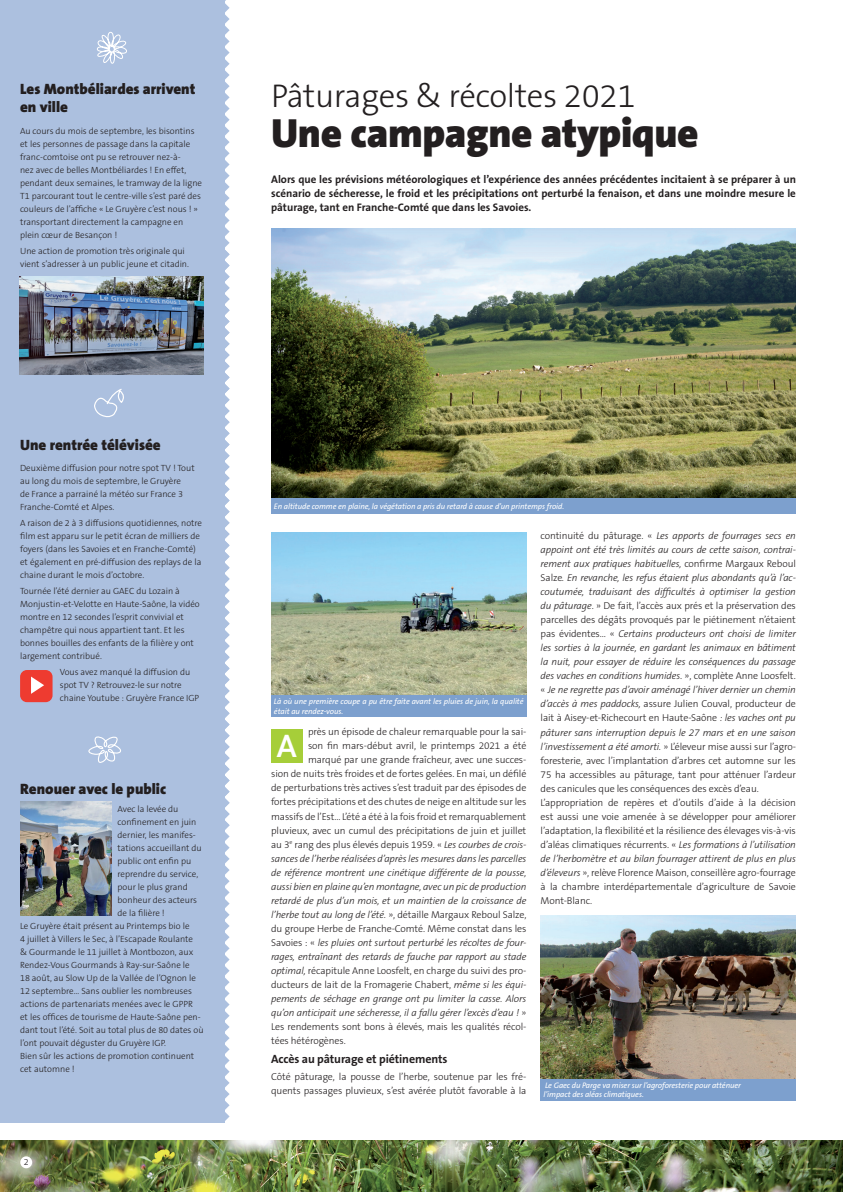
<style>
.page{position:relative;width:843px;height:1192px;background:#fff}
.page>*{position:absolute;margin:0;border:0;box-sizing:border-box;transform-origin:0 0}
.t1{font:900 41px "The Sans B9";letter-spacing:-.01em;color:#231f20}
.t2{font:300 33px "The Sans B3";letter-spacing:-.01em;color:#231f20}
.t3{font:500 30.9px "Roboto";color:#fff}
.t4{font:900 15px/18px "The Sans B9";color:#231f20}
.t5{font:700 12px "The Sans B7";letter-spacing:-.01em;color:#231f20}
.t6{font:700 11px/14px "The Sans B7";color:#231f20;text-align:justify}
.t7{font:300 10px/14px "The Sans B3";letter-spacing:-.01em;color:#231f20}
.t8{font:italic 300 10px "The Sans B3";letter-spacing:-.01em;color:#231f20}
.t9{font:300 9px/13px "The Sans B3";color:#231f20}
.t10{font:italic 8px/9.6px "The Sans B5 Plain";letter-spacing:-.01em;color:#fff}
.s1{font-style:italic}
.s2{font-style:normal}
</style>
<div class="page">
<img style="left:271px;top:228px;width:524px;height:270px">
<div style="left:0;top:0;width:225px;height:1121px;background:#acc0df"></div>
<svg style="left:225px;top:0;width:4px;height:1121px"></svg>
<img style="left:0;top:1140px;width:842px;height:51px">
<svg style="left:97px;top:32px;width:30px;height:32px"></svg>
<svg style="left:20px;top:1155px;width:12px;height:12px"></svg>
<div style="left:271px;top:498px;width:524px;height:15px;background:#7da0ce"></div>
<svg style="left:88px;top:736px;width:33px;height:27px"></svg>
<img style="left:20px;top:801px;width:92px;height:114px">
<svg style="left:94px;top:389px;width:30px;height:29px"></svg>
<img style="left:540px;top:915px;width:255px;height:163px">
<div style="left:540px;top:1078px;width:255px;height:21px;background:#7da0ce"></div>
<img style="left:20px;top:276px;width:184px;height:98px">
<div style="left:20px;top:669px;width:33px;height:33px;background:#ee3b30;border-radius:7px"></div>
<svg style="left:31px;top:676px;width:13px;height:17px"></svg>
<img style="left:271px;top:532px;width:255px;height:163px">
<div style="left:271px;top:695px;width:255px;height:22px;background:#7da0ce"></div>
<div style="left:271px;top:729px;width:31px;height:33px;background:#a6ce39"></div>
<h3 class="t4" style="left:20px;top:81px;width:177px">Les Montbéliardes arrivent en ville</h3>
<p class="t9" style="left:20px;top:125px;width:183px">Au cours du mois de septembre, les bisontins et les personnes de passage dans la capitale franc-comtoise ont pu se retrouver nez-à-<br>nez avec de belles Montbéliardes ! En effet, pendant deux semaines, le tramway de la ligne T1 parcourant tout le centre-ville s’est paré des couleurs de l’affiche « Le Gruyère c’est nous ! » transportant directement la campagne en plein cœur de Besançon !</p>
<p class="t9" style="left:20px;top:244px;width:170px">Une action de promotion très originale qui vient s’adresser à un public jeune et citadin.</p>
<h3 class="t4" style="left:20px;top:436px;width:142px">Une rentrée télévisée</h3>
<p class="t9" style="left:20px;top:462px;width:176px">Deuxième diffusion pour notre spot TV ! Tout au long du mois de septembre, le Gruyère<br>de France a parrainé la météo sur France 3<br>Franche-Comté et Alpes.</p>
<p class="t9" style="left:20px;top:517px;width:183px">A raison de 2 à 3 diffusions quotidiennes, notre film est apparu sur le petit écran de milliers de foyers (dans les Savoies et en Franche-Comté) et également en pré-diffusion des replays de la chaine durant le mois d’octobre.</p>
<p class="t9" style="left:20px;top:585px;width:181px">Tournée l’été dernier au GAEC du Lozain à Monjustin-et-Velotte en Haute-Saône, la vidéo montre en 12 secondes l’esprit convivial et champêtre qui nous appartient tant. Et les bonnes bouilles des enfants de la filière y ont largement contribué.</p>
<p class="t9" style="left:60px;top:665px;width:141px">Vous avez manqué la diffusion du spot TV ? Retrouvez-le sur notre chaine Youtube : Gruyère France IGP</p>
<h3 class="t4" style="left:20px;top:780px;width:148px">Renouer avec le public</h3>
<p class="t9" style="left:118px;top:803px;width:62px">Avec la levée du</p>
<p class="t9" style="left:118px;top:816px;width:80px">confinement en juin</p>
<p class="t9" style="left:118px;top:829px;width:80px">dernier, les manifes-</p>
<p class="t9" style="left:118px;top:842px;width:86px">tations accueillant du</p>
<p class="t9" style="left:118px;top:855px;width:75px">public ont enfin pu</p>
<p class="t9" style="left:118px;top:868px;width:82px">reprendre du service,</p>
<p class="t9" style="left:118px;top:881px;width:72px">pour le plus grand</p>
<p class="t9" style="left:118px;top:894px;width:81px">bonheur des acteurs</p>
<p class="t9" style="left:118px;top:907px;width:49px">de la filière !</p>
<p class="t9" style="left:20px;top:920px;width:171px">Le Gruyère était présent au Printemps bio le</p>
<p class="t9" style="left:20px;top:933px;width:174px">4 juillet à Villers le Sec, à l’Escapade Roulante</p>
<p class="t9" style="left:20px;top:946px;width:175px">&amp; Gourmande le 11 juillet à Montbozon, aux</p>
<p class="t9" style="left:20px;top:959px;width:171px">Rendez-Vous Gourmands à Ray-sur-Saône le</p>
<p class="t9" style="left:20px;top:972px;width:177px">18 août, au Slow Up de la Vallée de l’Ognon le</p>
<p class="t9" style="left:20px;top:985px;width:173px">12 septembre… Sans oublier les nombreuses</p>
<p class="t9" style="left:20px;top:998px;width:174px">actions de partenariats menées avec le GPPR</p>
<p class="t9" style="left:20px;top:1011px;width:182px">et les offices de tourisme de Haute-Saône pen-</p>
<p class="t9" style="left:20px;top:1024px;width:185px">dant tout l’été. Soit au total plus de 80 dates où</p>
<p class="t9" style="left:20px;top:1037px;width:147px">l’ont pouvait déguster du Gruyère IGP.</p>
<p class="t9" style="left:20px;top:1050px;width:175px">Bien sûr les actions de promotion continuent</p>
<p class="t9" style="left:20px;top:1063px;width:56px">cet automne !</p>
<p class="t9" style="left:24px;top:1155px;width:6px">2</p>
<h2 class="t2" style="left:271px;top:79px;width:366px">Pâturages &amp; récoltes 2021</h2>
<h1 class="t1" style="left:271px;top:111px;width:429px">Une campagne atypique</h1>
<p class="t6" style="left:271px;top:173px;width:526px">Alors que les prévisions météorologiques et l’expérience des années précédentes incitaient à se préparer à un scénario de sécheresse, le froid et les précipitations ont perturbé la fenaison, et dans une moindre mesure le pâturage, tant en Franche-Comté que dans les Savoies.</p>
<p class="t10" style="left:274px;top:501px;width:292px">En altitude comme en plaine, la végétation a pris du retard à cause d’un printemps froid.</p>
<p class="t10" style="left:274px;top:697px;width:251px">Là où une première coupe a pu être faite avant les pluies de juin, la qualité était au rendez-vous.</p>
<h3 class="t3" style="left:276px;top:724px;width:22px">A</h3>
<p class="t7" style="left:308px;top:725px;width:220px">près un épisode de chaleur remarquable pour la sai-</p>
<p class="t7" style="left:308px;top:739px;width:220px">son fin mars-début avril, le printemps 2021 a été</p>
<p class="t7" style="left:308px;top:753px;width:220px">marqué par une grande fraîcheur, avec une succes-</p>
<p class="t7" style="left:271px;top:767px;width:257px">sion de nuits très froides et de fortes gelées. En mai, un défilé</p>
<p class="t7" style="left:271px;top:781px;width:257px">de perturbations très actives s’est traduit par des épisodes de</p>
<p class="t7" style="left:271px;top:795px;width:257px">fortes précipitations et des chutes de neige en altitude sur les</p>
<p class="t7" style="left:271px;top:809px;width:256px">massifs de l’Est… L’été a été à la fois froid et remarquablement</p>
<p class="t7" style="left:271px;top:823px;width:256px">pluvieux, avec un cumul des précipitations de juin et juillet</p>
<p class="t7" style="left:271px;top:837px;width:257px">au 3<sup>e</sup> rang des plus élevés depuis 1959. « <span class="s1">Les courbes de crois-</span></p>
<p class="t8" style="left:271px;top:852px;width:257px">sances de l’herbe réalisées d’après les mesures dans les parcelles</p>
<p class="t8" style="left:271px;top:866px;width:257px">de référence montrent une cinétique différente de la pousse,</p>
<p class="t8" style="left:271px;top:880px;width:257px">aussi bien en plaine qu’en montagne, avec un pic de production</p>
<p class="t8" style="left:271px;top:894px;width:257px">retardé de plus d’un mois, et un maintien de la croissance de</p>
<p class="t7" style="left:271px;top:907px;width:257px"><span class="s1">l’herbe tout au long de l’été.</span> », détaille Margaux Reboul Salze,</p>
<p class="t7" style="left:271px;top:921px;width:257px">du groupe Herbe de Franche-Comté. Même constat dans les</p>
<p class="t8" style="left:271px;top:936px;width:257px"><span class="s2">Savoies : «</span> les pluies ont surtout perturbé les récoltes de four-</p>
<p class="t8" style="left:271px;top:950px;width:257px">rages, entraînant des retards de fauche par rapport au stade</p>
<p class="t7" style="left:271px;top:963px;width:257px"><span class="s1">optimal,</span> récapitule Anne Loosfelt, en charge du suivi des pro-</p>
<p class="t7" style="left:271px;top:977px;width:257px">ducteurs de lait de la Fromagerie Chabert, <span class="s1">même si les équi-</span></p>
<p class="t8" style="left:271px;top:992px;width:257px">pements de séchage en grange ont pu limiter la casse. Alors</p>
<p class="t8" style="left:271px;top:1006px;width:257px">qu’on anticipait une sécheresse, il a fallu gérer l’excès d’eau ! <span class="s2">»</span></p>
<p class="t7" style="left:271px;top:1019px;width:257px">Les rendements sont bons à élevés, mais les qualités récol-</p>
<p class="t7" style="left:271px;top:1033px;width:76px">tées hétérogènes.</p>
<p class="t5" style="left:271px;top:1052px;width:178px">Accès au pâturage et piétinements</p>
<p class="t7" style="left:271px;top:1070px;width:257px">Côté pâturage, la pousse de l’herbe, soutenue par les fré&shy;quents passages pluvieux, s’est avérée plutôt favorable à la</p>
<p class="t7" style="left:540px;top:529px;width:257px">continuité du pâturage. « <span class="s1">Les apports de fourrages secs en appoint ont été très limités au cours de cette saison, contrai&shy;rement aux pratiques habituelles,</span> confirme Margaux Reboul Salze<span class="s1">. En revanche, les refus étaient plus abondants qu’à l’ac&shy;coutumée, traduisant des difficultés à optimiser la gestion du pâturage</span>. » De fait, l’accès aux prés et la préservation des parcelles des dégâts provoqués par le piétinement n’étaient pas évidentes… « <span class="s1">Certains producteurs ont choisi de limiter les sorties à la journée, en gardant les animaux en bâtiment la nuit, pour essayer de réduire les conséquences du passage des vaches en conditions humides</span>. », complète Anne Loosfelt. « <span class="s1">Je ne regrette pas d’avoir aménagé l’hiver dernier un chemin d’accès à mes paddocks,</span> assure Julien Couval, producteur de lait à Aisey-et-Richecourt en Haute-Saône <span class="s1">: les vaches ont pu pâturer sans interruption depuis le 27 mars et en une saison l’investissement a été amorti.</span> » L’éleveur mise aussi sur l’agro&shy;foresterie, avec l’implantation d’arbres cet automne sur les 75 ha accessibles au pâturage, tant pour atténuer l’ardeur des canicules que les conséquences des excès d’eau.<br>L’appropriation de repères et d’outils d’aide à la décision est aussi une voie amenée à se développer pour améliorer l’adaptation, la flexibilité et la résilience des élevages vis-à-vis d’aléas climatiques récurrents. « <span class="s1">Les formations à l’utilisation de l’herbomètre et au bilan fourrager attirent de plus en plus d’éleveurs</span> », relève Florence Maison, conseillère agro-fourrage à la chambre interdépartementale d’agriculture de Savoie Mont-Blanc.</p>
<p class="t10" style="left:543px;top:1080px;width:199px">Le Gaec du Parge va miser sur l’agroforesterie pour atténuer l’impact des aléas climatiques.</p>
</div>
